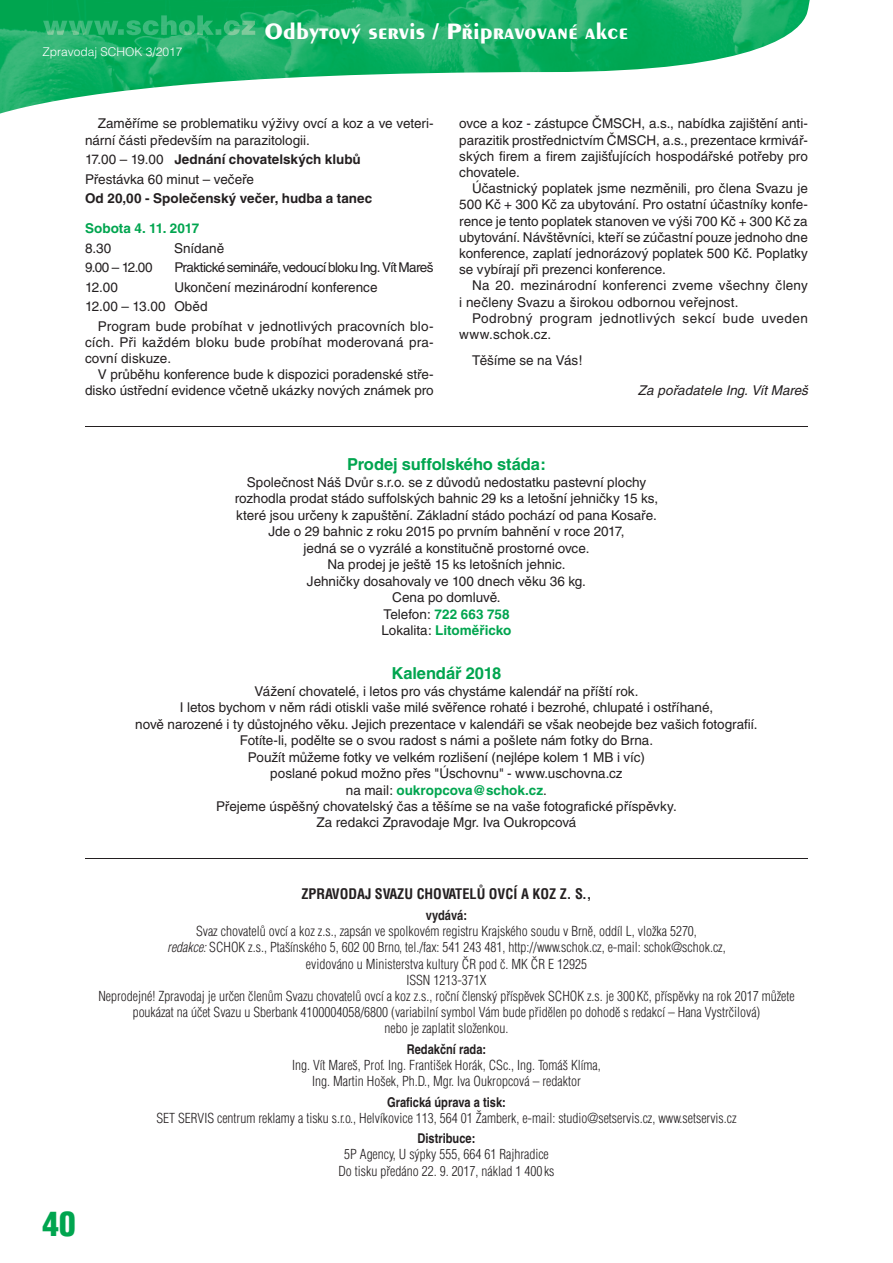
<style>
.page{position:relative;width:893px;height:1263px;background:#fff}
.page>*{position:absolute;margin:0;border:0;box-sizing:border-box;transform-origin:0 0}
.t1{font:33px "Suise Cond Black CE";color:#00a54f}
.t2{font:24px "Penguin CE Bold";color:#fff}
.t3{font:700 16.5px "Suise CE";letter-spacing:-.01em;color:#00a54f}
.t4{font:700 14.25px "Suise Cond CE";color:#231f20}
.t5{font:13.5px/16.5px "Suise CE";color:#231f20}
.t6{font:13.5px/16.2px "Suise Cond Light CE";color:#231f20;text-align:center}
.t7{font:13.5px/16.2px "Suise CE";letter-spacing:.03em;color:#231f20}
.t8{font:700 13.5px "Suise C Cond CE";color:#231f20}
.t9{font:13.5px "Suise CE";letter-spacing:-.045em;color:#231f20}
.t10{font:700 13.5px "Suise CE";letter-spacing:.005em;color:#231f20}
.t11{font:italic 13.5px "Suise CE";color:#231f20}
.t12{font:700 13.5px "Suise CE";color:#00a54f}
.t13{font:12px "Suise Light CE";color:#fff}
.s1{font-weight:700}
.s2{font-weight:700;color:#00a54f}
.s3{font-style:italic}
</style>
<div class="page">
<img style="left:0;top:0;width:810px;height:114px">
<img style="left:43px;top:15px;width:212px;height:20px">
<hr style="left:85px;top:858px;width:723px;height:1px;background:#231f20">
<hr style="left:85px;top:426px;width:723px;height:1px;background:#231f20">
<p class="t13" style="left:43px;top:45px;width:142px">Zpravodaj SCHOK 3/2017</p>
<h2 class="t2" style="left:265px;top:17px;width:365px">Odbytový servis / Připravované akce</h2>
<p class="t5" style="left:85px;top:115px;width:350px;text-indent:13px">Zaměříme se problematiku výživy ovcí a koz a ve veteri&shy;nární části především na parazitologii.</p>
<p class="t5" style="left:85px;top:150px;width:277px;line-height:19.5px">17.00 – 19.00 <span class="s1">Jednání chovatelských klubů<br></span>Přestávka 60 minut – večeře</p>
<p class="t10" style="left:85px;top:190px;width:289px">Od 20,00 - Společenský večer, hudba a tanec</p>
<p class="t12" style="left:85px;top:220px;width:116px">Sobota 4. 11. 2017</p>
<p class="t5" style="left:85px;top:239px;width:28px">8.30</p>
<p class="t5" style="left:174px;top:239px;width:51px">Snídaně</p>
<p class="t5" style="left:85px;top:259px;width:69px">9.00 – 12.00</p>
<p class="t9" style="left:174px;top:259px;width:261px">Praktické semináře, vedoucí bloku Ing. Vít Mareš</p>
<p class="t5" style="left:85px;top:278px;width:35px">12.00</p>
<p class="t5" style="left:85px;top:277px;width:294px;line-height:19.5px;text-indent:89px">Ukončení mezinárodní konference<br>12.00 – 13.00 Oběd</p>
<p class="t5" style="left:85px;top:318px;width:350px;text-align:justify;text-indent:13px">Program bude probíhat v jednotlivých pracovních blo&shy;cích. Při každém bloku bude probíhat moderovaná pra&shy;covní diskuze.</p>
<p class="t5" style="left:85px;top:366px;width:350px;text-align:right">V průběhu konference bude k dispozici poradenské stře&shy;disko ústřední evidence včetně ukázky nových známek pro</p>
<p class="t5" style="left:459px;top:115px;width:350px;text-align:justify">ovce a koz - zástupce ČMSCH, a.s., nabídka zajištění anti&shy;parazitik prostřednictvím ČMSCH, a.s., prezentace krmivář&shy;ských firem a firem zajišťujících hospodářské potřeby pro chovatele.</p>
<p class="t5" style="left:459px;top:180px;width:350px;text-align:justify;text-indent:13px">Účastnický poplatek jsme nezměnili, pro člena Svazu je 500 Kč + 300 Kč za ubytování. Pro ostatní účastníky konfe&shy;rence je tento poplatek stanoven ve výši 700 Kč + 300 Kč za ubytování. Návštěvníci, kteří se zúčastní pouze jednoho dne konference, zaplatí jednorázový poplatek 500 Kč. Poplatky se vybírají při prezenci konference.</p>
<p class="t5" style="left:459px;top:277px;width:350px;text-indent:13px">Na 20. mezinárodní konferenci zveme všechny členy i nečleny Svazu a širokou odbornou veřejnost.</p>
<p class="t7" style="left:459px;top:310px;width:350px;text-indent:13px">Podrobný program jednotlivých sekcí bude uveden www.schok.cz.</p>
<p class="t5" style="left:472px;top:351px;width:112px">Těšíme se na Vás!</p>
<p class="t11" style="left:638px;top:382px;width:171px">Za pořadatele Ing. Vít Mareš</p>
<p class="t3" style="left:347px;top:455px;width:200px">Prodej suffolského stáda:</p>
<p class="t5" style="left:235px;top:474px;width:425px;text-align:center">Společnost Náš Dvůr s.r.o. se z důvodů nedostatku pastevní plochy rozhodla prodat stádo suffolských bahnic 29 ks a letošní jehničky 15 ks, které jsou určeny k zapuštění. Základní stádo pochází od pana Kosaře.<br>Jde o 29 bahnic z roku 2015 po prvním bahnění v roce 2017,<br>jedná se o vyzrálé a konstitučně prostorné ovce.<br>Na prodej je ještě 15 ks letošních jehnic.<br>Jehničky dosahovaly ve 100 dnech věku 36 kg.<br>Cena po domluvě.<br>Telefon: <span class="s2">722 663 758<br></span>Lokalita: <span class="s2">Litoměřicko</span></p>
<p class="t3" style="left:392px;top:663px;width:111px">Kalendář 2018</p>
<p class="t5" style="left:135px;top:682px;width:624px;text-align:center">Vážení chovatelé, i letos pro vás chystáme kalendář na příští rok.<br>I letos bychom v něm rádi otiskli vaše milé svěřence rohaté i bezrohé, chlupaté i ostříhané,<br>nově narozené i ty důstojného věku. Jejich prezentace v kalendáři se však neobejde bez vašich fotografií.<br>Fotíte-li, podělte se o svou radost s námi a pošlete nám fotky do Brna.<br>Použít můžeme fotky ve velkém rozlišení (nejlépe kolem 1 MB i víc)<br>poslané pokud možno přes "Úschovnu" - www.uschovna.cz<br>na mail: <span class="s2">oukropcova@schok.cz</span>.<br>Přejeme úspěšný chovatelský čas a těšíme se na vaše fotografické příspěvky.<br>Za redakci Zpravodaje Mgr. Iva Oukropcová</p>
<h1 class="t1" style="left:43px;top:1202px;width:34px">40</h1>
<p class="t4" style="left:301px;top:885px;width:292px">ZPRAVODAJ SVAZU CHOVATELŮ OVCÍ A KOZ Z. S.,</p>
<p class="t8" style="left:426px;top:907px;width:43px">vydává:</p>
<p class="t6" style="left:98px;top:923px;width:698px">Svaz chovatelů ovcí a koz z.s., zapsán ve spolkovém registru Krajského soudu v Brně, oddíl L, vložka 5270,<br><span class="s3">redakce:</span> SCHOK z.s., Ptašínského 5, 602 00 Brno, tel./fax: 541 243 481, http://www.schok.cz, e-mail: schok@schok.cz,<br>evidováno u Ministerstva kultury ČR pod č. MK ČR E 12925<br>ISSN 1213-371X<br>Neprodejné! Zpravodaj je určen členům Svazu chovatelů ovcí a koz z.s., roční členský příspěvek SCHOK z.s. je 300 Kč, příspěvky na rok 2017 můžete poukázat na účet Svazu u Sberbank 4100004058/6800 (variabilní symbol Vám bude přidělen po dohodě s redakcí – Hana Vystrčilová)<br>nebo je zaplatit složenkou.</p>
<p class="t8" style="left:407px;top:1041px;width:81px">Redakční rada:</p>
<p class="t6" style="left:292px;top:1056px;width:310px">Ing. Vít Mareš, Prof. Ing. František Horák, CSc., Ing. Tomáš Klíma,<br>Ing. Martin Hošek, Ph.D., Mgr. Iva Oukropcová – redaktor</p>
<p class="t8" style="left:387px;top:1094px;width:120px">Grafická úprava a tisk:</p>
<p class="t6" style="left:156px;top:1109px;width:582px">SET SERVIS centrum reklamy a tisku s.r.o., Helvíkovice 113, 564 01 Žamberk, e-mail: studio@setservis.cz, www.setservis.cz</p>
<p class="t8" style="left:418px;top:1130px;width:59px">Distribuce:</p>
<p class="t6" style="left:338px;top:1146px;width:218px">5P Agency, U sýpky 555, 664 61 Rajhradice<br>Do tisku předáno 22. 9. 2017, náklad 1 400 ks</p>
</div>
